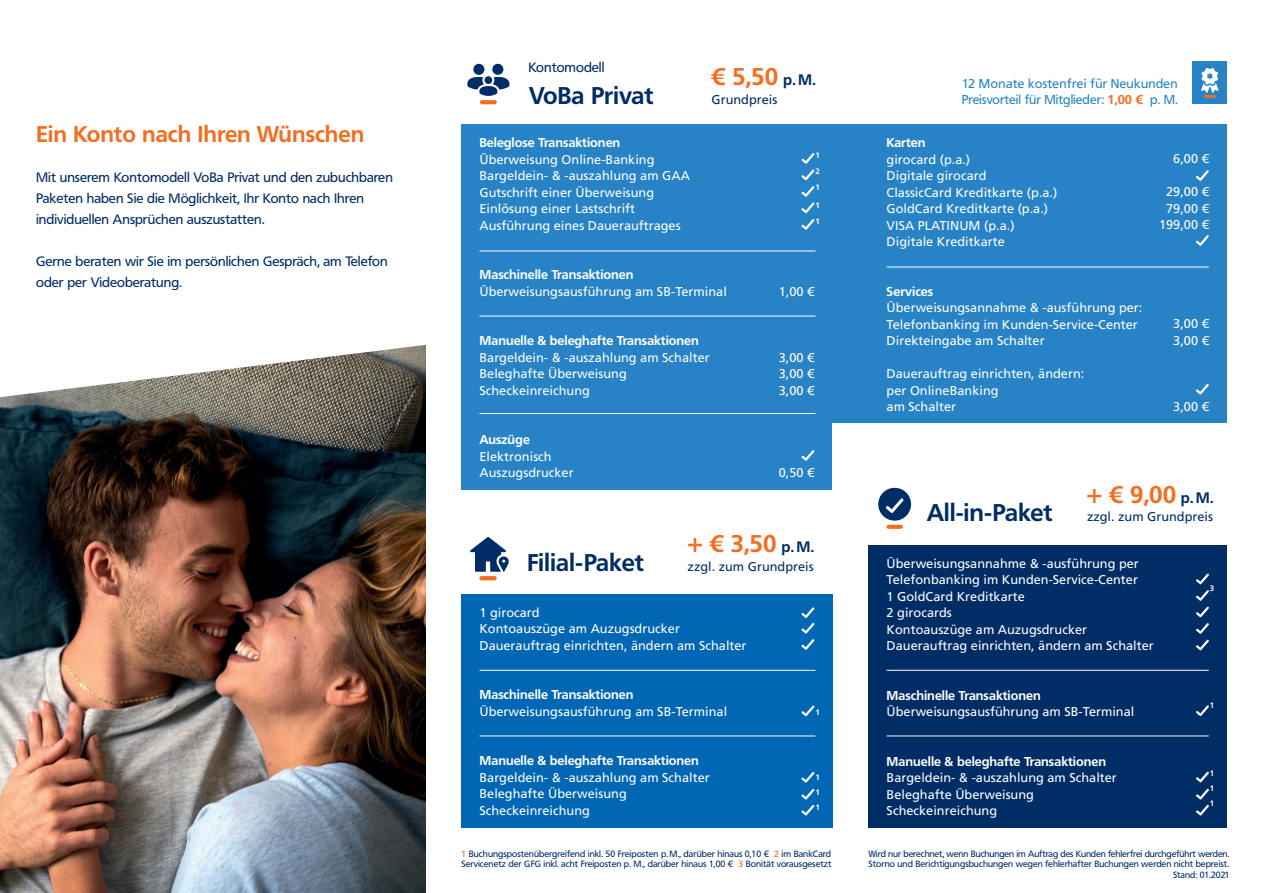
<style>
.page{position:relative;width:1263px;height:893px;background:#fff}
.page>*{position:absolute;margin:0;border:0;box-sizing:border-box;transform-origin:0 0}
.t1{font:700 24px "Frutiger VR";color:#002d66}
.t2{font:700 24px "Frutiger VR";color:#f36e21}
.t3{font:700 22.5px "Frutiger VR";color:#f36e21}
.t4{font:13.5px/21px "Frutiger VR";color:#002d66}
.t5{font:12.75px/16.5px "Frutiger LT Com";color:#fff}
.t6{font:700 12.75px "Frutiger VR";color:#fff}
.t7{font:12.75px "Frutiger LT Com";color:#002d66}
.t8{font:12.75px "Frutiger VR";color:#2783c5}
.t9{font:12.75px "Frutiger LT Com";letter-spacing:-.01em;color:#2783c5}
.t10{font:9px/10.8px "Frutiger VR";color:#002d66;text-align:right}
.t11{font:700 7.95px "Frutiger LT Com";color:#fff}
.s1{font-size:15px;color:#002d66}
.s2{color:#f36e21}
.s3{font-weight:700;color:#f36e21}
</style>
<div class="page">
<img style="left:0;top:397px;width:425px;height:496px">
<svg style="left:2px;top:344px;width:424px;height:53px"></svg>
<svg style="left:470px;top:537px;width:39px;height:35px"></svg>
<svg style="left:479px;top:576px;width:18px;height:4px"></svg>
<div style="left:461px;top:124px;width:766px;height:366px;background:#2783c5"></div>
<svg style="left:1196px;top:170px;width:13px;height:11px"></svg>
<svg style="left:1196px;top:235px;width:13px;height:11px"></svg>
<svg style="left:1196px;top:384px;width:13px;height:10px"></svg>
<hr style="left:479px;top:251px;width:336px;height:1px;background:#fff">
<hr style="left:887px;top:267px;width:322px;height:1px;background:#fff">
<hr style="left:479px;top:316px;width:336px;height:1px;background:#fff">
<hr style="left:479px;top:413px;width:336px;height:1px;background:#fff">
<div style="left:832px;top:424px;width:402px;height:71px;background:#fff"></div>
<svg style="left:467px;top:64px;width:42px;height:32px"></svg>
<svg style="left:480px;top:100px;width:17px;height:4px"></svg>
<svg style="left:878px;top:488px;width:33px;height:33px"></svg>
<svg style="left:886px;top:525px;width:17px;height:4px"></svg>
<svg style="left:801px;top:153px;width:13px;height:27px"></svg>
<svg style="left:801px;top:186px;width:13px;height:27px"></svg>
<svg style="left:801px;top:219px;width:13px;height:11px"></svg>
<svg style="left:801px;top:450px;width:13px;height:11px"></svg>
<div style="left:461px;top:595px;width:371px;height:233px;background:#0166b3"></div>
<hr style="left:479px;top:670px;width:336px;height:1px;background:#fff">
<hr style="left:479px;top:736px;width:336px;height:1px;background:#fff">
<svg style="left:801px;top:607px;width:13px;height:43px"></svg>
<svg style="left:801px;top:705px;width:13px;height:11px"></svg>
<svg style="left:801px;top:772px;width:13px;height:11px"></svg>
<svg style="left:801px;top:789px;width:13px;height:10px"></svg>
<svg style="left:801px;top:805px;width:13px;height:10px"></svg>
<div style="left:868px;top:545px;width:359px;height:283px;background:#002d66"></div>
<hr style="left:887px;top:670px;width:322px;height:1px;background:#fff">
<hr style="left:887px;top:736px;width:322px;height:1px;background:#fff">
<svg style="left:1196px;top:573px;width:13px;height:11px"></svg>
<svg style="left:1196px;top:590px;width:13px;height:27px"></svg>
<svg style="left:1196px;top:623px;width:13px;height:27px"></svg>
<svg style="left:1196px;top:705px;width:13px;height:11px"></svg>
<svg style="left:1196px;top:772px;width:13px;height:10px"></svg>
<svg style="left:1196px;top:789px;width:13px;height:10px"></svg>
<svg style="left:1196px;top:805px;width:13px;height:10px"></svg>
<div style="left:1193px;top:62px;width:34px;height:42px;background:#2783c5"></div>
<svg style="left:1201px;top:68px;width:17px;height:30px"></svg>
<h2 class="t3" style="left:36px;top:121px;width:330px">Ein Konto nach Ihren Wünschen</h2>
<p class="t4" style="left:36px;top:166px;width:358px">Mit unserem Kontomodell VoBa Privat und den zubuchbaren<br>Paketen haben Sie die Möglichkeit, Ihr Konto nach Ihren individuellen Ansprüchen auszustatten.</p>
<p class="t4" style="left:36px;top:250px;width:353px">Gerne beraten wir Sie im persönlichen Gespräch, am Telefon oder per Videoberatung.</p>
<p class="t4" style="left:528px;top:57px;width:78px">Kontomodell</p>
<h1 class="t1" style="left:529px;top:81px;width:126px">VoBa Privat</h1>
<p class="t7" style="left:711px;top:92px;width:67px">Grundpreis</p>
<h1 class="t2" style="left:711px;top:63px;width:106px">€ 5,50 <span class="s1">p. M.</span></h1>
<p class="t6" style="left:479px;top:135px;width:142px">Beleglose Transaktionen</p>
<p class="t5" style="left:479px;top:151px;width:212px">Überweisung Online-Banking<br>Bargeldein- &amp; -auszahlung am GAA<br>Gutschrift einer Überweisung<br>Einlösung einer Lastschrift<br>Ausführung eines Dauerauftrages</p>
<p class="t6" style="left:479px;top:267px;width:156px">Maschinelle Transaktionen</p>
<p class="t5" style="left:479px;top:283px;width:249px">Überweisungsausführung am SB-Terminal</p>
<p class="t6" style="left:479px;top:333px;width:221px">Manuelle &amp; beleghafte Transaktionen</p>
<p class="t5" style="left:479px;top:349px;width:232px">Bargeldein- &amp; -auszahlung am Schalter<br>Beleghafte Überweisung<br>Scheckeinreichung</p>
<p class="t6" style="left:479px;top:432px;width:52px">Auszüge</p>
<p class="t5" style="left:479px;top:448px;width:96px">Elektronisch<br>Auszugsdrucker</p>
<p class="t11" style="left:815px;top:151px;width:6px">1</p>
<p class="t11" style="left:815px;top:167px;width:6px">2</p>
<p class="t11" style="left:815px;top:183px;width:6px">1</p>
<p class="t11" style="left:815px;top:201px;width:6px">1</p>
<p class="t11" style="left:815px;top:217px;width:6px">1</p>
<p class="t5" style="left:779px;top:283px;width:37px">1,00 €</p>
<p class="t5" style="left:779px;top:349px;width:37px;text-align:justify">3,00 € 3,00 € 3,00 €</p>
<p class="t5" style="left:779px;top:465px;width:37px">0,50 €</p>
<h1 class="t1" style="left:527px;top:548px;width:118px">Filial-Paket</h1>
<h1 class="t2" style="left:687px;top:529px;width:129px">+ € 3,50 <span class="s1">p. M.</span></h1>
<p class="t7" style="left:688px;top:559px;width:128px">zzgl. zum Grundpreis</p>
<p class="t5" style="left:479px;top:604px;width:269px">1 girocard<br>Kontoauszüge am Auzugsdrucker<br>Dauerauftrag einrichten, ändern am Schalter</p>
<p class="t6" style="left:479px;top:687px;width:156px">Maschinelle Transaktionen</p>
<p class="t5" style="left:479px;top:703px;width:249px">Überweisungsausführung am SB-Terminal</p>
<p class="t6" style="left:479px;top:753px;width:221px">Manuelle &amp; beleghafte Transaktionen</p>
<p class="t5" style="left:479px;top:769px;width:232px">Bargeldein- &amp; -auszahlung am Schalter<br>Beleghafte Überweisung<br>Scheckeinreichung</p>
<p class="t11" style="left:815px;top:708px;width:6px">1</p>
<p class="t11" style="left:815px;top:773px;width:6px">1</p>
<p class="t11" style="left:815px;top:787px;width:6px">1</p>
<p class="t11" style="left:815px;top:802px;width:6px">1</p>
<p class="t10" style="left:461px;top:848px;width:371px;text-align:left"><span class="s2">1</span> Buchungspostenübergreifend inkl. 50 Freiposten p. M., darüber hinaus 0,10 € <span class="s2">2</span> im BankCard<br>Servicenetz der GFG inkl. acht Freiposten p. M., darüber hinaus 1,00 € <span class="s2">3</span> Bonität vorausgesetzt</p>
<p class="t9" style="left:962px;top:76px;width:218px">12 Monate kostenfrei für Neukunden</p>
<p class="t8" style="left:962px;top:92px;width:218px">Preisvorteil für Mitglieder: <span class="s3">1,00 €</span> p. M.</p>
<p class="t6" style="left:887px;top:135px;width:40px">Karten</p>
<p class="t5" style="left:887px;top:151px;width:172px">girocard (p.a.)<br>Digitale girocard<br>ClassicCard Kreditkarte (p.a.)<br>GoldCard Kreditkarte (p.a.)<br>VISA PLATINUM (p.a.)<br>Digitale Kreditkarte</p>
<p class="t6" style="left:887px;top:283px;width:48px">Services</p>
<p class="t5" style="left:887px;top:299px;width:257px">Überweisungsannahme &amp; -ausführung per:<br>Telefonbanking im Kunden-Service-Center<br>Direkteingabe am Schalter</p>
<p class="t5" style="left:887px;top:365px;width:199px">Dauerauftrag einrichten, ändern: per OnlineBanking<br>am Schalter</p>
<p class="t5" style="left:1173px;top:151px;width:37px">6,00 €</p>
<p class="t5" style="left:1159px;top:184px;width:51px;text-align:center">29,00 €<br>79,00 €<br>199,00 €</p>
<p class="t5" style="left:1173px;top:316px;width:37px">3,00 €<br>3,00 €</p>
<p class="t5" style="left:1173px;top:398px;width:37px">3,00 €</p>
<h1 class="t2" style="left:1086px;top:480px;width:129px">+ € 9,00 <span class="s1">p. M.</span></h1>
<h1 class="t1" style="left:927px;top:499px;width:127px">All-in-Paket</h1>
<p class="t7" style="left:1087px;top:509px;width:128px">zzgl. zum Grundpreis</p>
<p class="t5" style="left:887px;top:555px;width:269px">Überweisungsannahme &amp; -ausführung per<br>Telefonbanking im Kunden-Service-Center<br>1 GoldCard Kreditkarte<br>2 girocards<br>Kontoauszüge am Auzugsdrucker<br>Dauerauftrag einrichten, ändern am Schalter</p>
<p class="t6" style="left:887px;top:688px;width:156px">Maschinelle Transaktionen</p>
<p class="t5" style="left:887px;top:704px;width:249px">Überweisungsausführung am SB-Terminal</p>
<p class="t6" style="left:887px;top:754px;width:221px">Manuelle &amp; beleghafte Transaktionen</p>
<p class="t5" style="left:887px;top:770px;width:232px">Bargeldein- &amp; -auszahlung am Schalter<br>Beleghafte Überweisung<br>Scheckeinreichung</p>
<p class="t11" style="left:1210px;top:583px;width:6px">3</p>
<p class="t11" style="left:1210px;top:700px;width:6px">1</p>
<p class="t11" style="left:1210px;top:768px;width:6px">1</p>
<p class="t11" style="left:1210px;top:783px;width:6px">1</p>
<p class="t11" style="left:1210px;top:798px;width:6px">1</p>
<p class="t10" style="left:868px;top:848px;width:363px">Wird nur berechnet, wenn Buchungen im Auftrag des Kunden fehlerfrei durchgeführt werden.<br>Storno und Berichtigungsbuchungen wegen fehlerhafter Buchungen werden nicht bepreist.<br>Stand: 01.2021</p>
</div>
